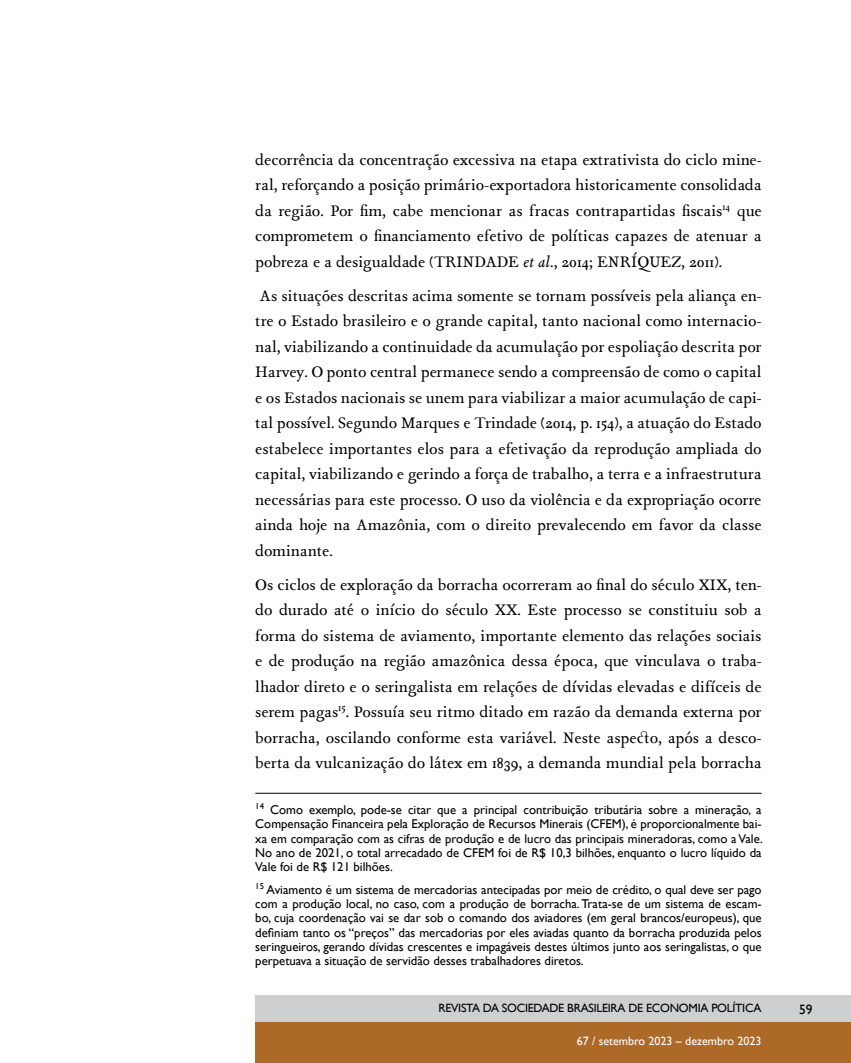
<style>
.page{position:relative;width:851px;height:1063px;background:#fff}
.page>*{position:absolute;margin:0;border:0;box-sizing:border-box;transform-origin:0 0}
.t1{font:16.5px/25.5px "Isidora";color:#000;text-align:justify}
.t2{font:13.5px "Gill Sans";color:#000}
.t3{font:12.75px/14.2px "Gill Sans";color:#000;text-align:justify}
.t4{font:12px "Gill Sans";letter-spacing:-.02em;color:#000}
.t5{font:12px "Gill Sans";color:#fff}
.s1{font-style:italic}
</style>
<div class="page">
<div style="left:255px;top:1022px;width:595px;height:41px;background:#ad6928"></div>
<div style="left:255px;top:995px;width:595px;height:27px;background:#cdcfd0"></div>
<hr style="left:255px;top:793px;width:506px;height:1px;background:#000">
<p class="t1" style="left:255px;top:146px;width:508px">decorrência da concentração excessiva na etapa extrativista do ciclo mine&shy;ral, reforçando a posição primário-exportadora historicamente consolidada da região. Por fim, cabe mencionar as fracas contrapartidas fiscais<sup>14</sup> que comprometem o financiamento efetivo de políticas capazes de atenuar a pobreza e a desigualdade (TRINDADE <span class="s1">et al</span>., 2014; ENRÍQUEZ, 2011).</p>
<p class="t1" style="left:255px;top:282px;width:508px">As situações descritas acima somente se tornam possíveis pela aliança en&shy;tre o Estado brasileiro e o grande capital, tanto nacional como internacio&shy;nal, viabilizando a continuidade da acumulação por espoliação descrita por Harvey. O ponto central permanece sendo a compreensão de como o capital e os Estados nacionais se unem para viabilizar a maior acumulação de capi&shy;tal possível. Segundo Marques e Trindade (2014, p. 154), a atuação do Estado estabelece importantes elos para a efetivação da reprodução ampliada do capital, viabilizando e gerindo a força de trabalho, a terra e a infraestrutura necessárias para este processo. O uso da violência e da expropriação ocorre ainda hoje na Amazônia, com o direito prevalecendo em favor da classe dominante.</p>
<p class="t1" style="left:255px;top:571px;width:508px">Os ciclos de exploração da borracha ocorreram ao final do século XIX, ten&shy;do durado até o início do século XX. Este processo se constituiu sob a forma do sistema de aviamento, importante elemento das relações sociais e de produção na região amazônica dessa época, que vinculava o traba&shy;lhador direto e o seringalista em relações de dívidas elevadas e difíceis de serem pagas<sup>15</sup>. Possuía seu ritmo ditado em razão da demanda externa por borracha, oscilando conforme esta variável. Neste aspecto, após a desco&shy;berta da vulcanização do látex em 1839, a demanda mundial pela borracha</p>
<p class="t3" style="left:255px;top:803px;width:509px"><sup>14</sup> Como exemplo, pode-se citar que a principal contribuição tributária sobre a mineração, a Compensação Financeira pela Exploração de Recursos Minerais (CFEM), é proporcionalmente bai&shy;xa em comparação com as cifras de produção e de lucro das principais mineradoras, como a Vale.<br>No ano de 2021, o total arrecadado de CFEM foi de R$ 10,3 bilhões, enquanto o lucro líquido da Vale foi de R$ 121 bilhões.</p>
<p class="t3" style="left:255px;top:883px;width:508px"><sup>15</sup> Aviamento é um sistema de mercadorias antecipadas por meio de crédito, o qual deve ser pago com a produção local, no caso, com a produção de borracha. Trata-se de um sistema de escam&shy;bo, cuja coordenação vai se dar sob o comando dos aviadores (em geral brancos/europeus), que definiam tanto os “preços” das mercadorias por eles aviadas quanto da borracha produzida pelos seringueiros, gerando dívidas crescentes e impagáveis destes últimos junto aos seringalistas, o que perpetuava a situação de servidão desses trabalhadores diretos.</p>
<p class="t4" style="left:438px;top:1001px;width:324px">REVISTA DA SOCIEDADE BRASILEIRA DE ECONOMIA POLÍTICA</p>
<p class="t5" style="left:576px;top:1034px;width:186px">67 / setembro 2023 – dezembro 2023</p>
<p class="t2" style="left:799px;top:1001px;width:15px">59</p>
</div>
